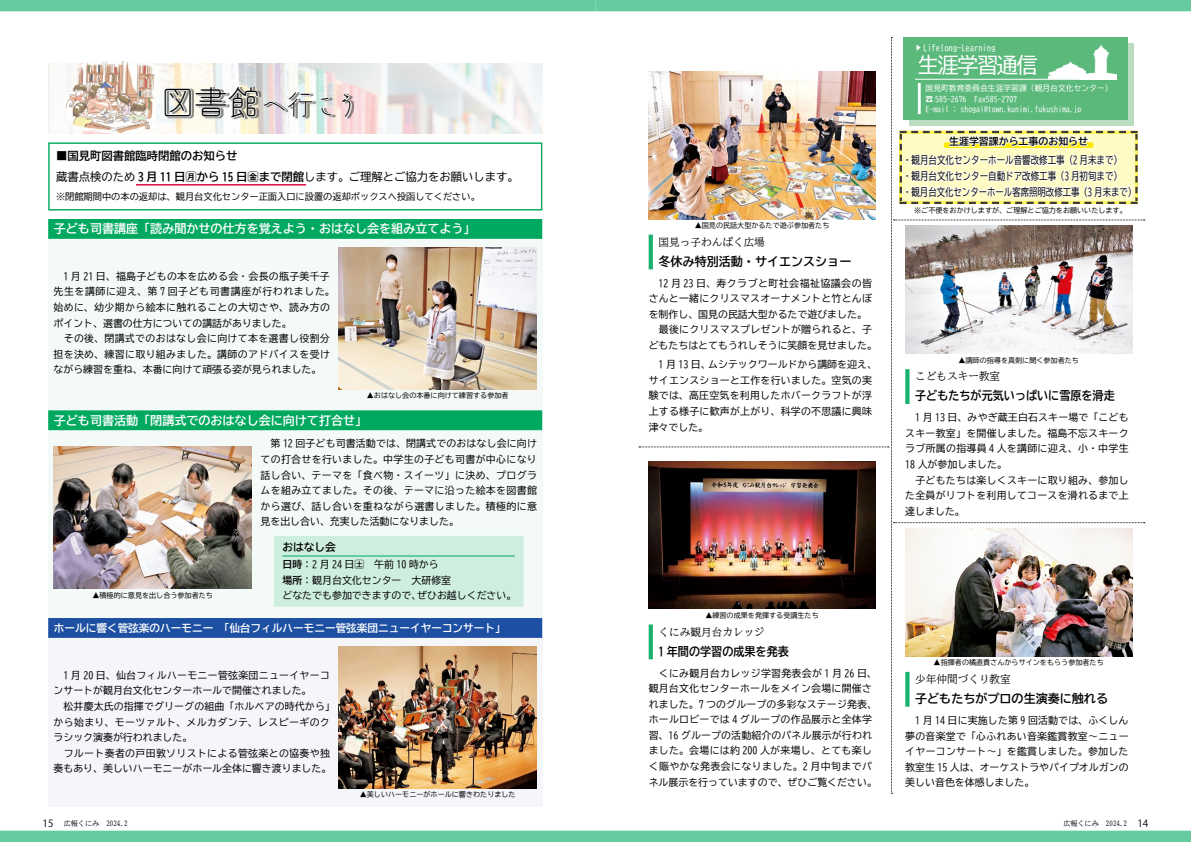
<style>
.page{position:relative;width:1191px;height:842px;background:#fff}
.page>*{position:absolute;margin:0;border:0;box-sizing:border-box;transform-origin:0 0}
.t1{font:26.2px "timemachine wa";color:#000}
.t2{font:21.3px "BIZ UD Gothic";letter-spacing:-.075em;color:#fff}
.t3{font:12px "BIZ UD Gothic Bold";color:#fff}
.t4{font:12px "BIZ UD Gothic Bold";color:#000}
.t5{font:12px "BIZ UD Gothic Bold";color:#000;scale:.92 1}
.t6{font:11.3px "BIZ UD Gothic";color:#000}
.t7{font:11.3px "BIZ UD Gothic Bold";color:#000}
.t8{font:10.6px/15.6px "BIZ UD Gothic";color:#000;scale:.8 1}
.t9{font:10.6px "BIZ UD Gothic Bold";color:#fff}
.t10{font:10.6px "BIZ UD Mincho Medium";color:#000}
.t11{font:10.6px "BIZ UD Gothic Bold";color:#000}
.t12{font:9.9px/15.6px "BIZ UD Gothic";letter-spacing:.025em;color:#000}
.t13{font:9.9px "BIZ UD Gothic";color:#000}
.t14{font:9.9px "BIZ UD Gothic Bold";color:#000}
.t15{font:9.9px "Koz Go Pro";color:#000}
.t16{font:9.2px "BIZ UD Gothic";color:#000}
.t17{font:8.5px "BIZ UD Gothic";color:#fff}
.t18{font:7.8px "BIZ UD Gothic";color:#fff}
.t19{font:7.1px "BIZ UD Gothic";color:#000}
.t20{font:7.1px "BIZ UD Mincho Medium";color:#000}
.t21{font:6.4px "Koz Go Pro";color:#fff}
.s1{font-size:33.3px}
.s2{font-family:"BIZ UD Gothic Bold"}
.s3{font-family:"Koz Go Pro";font-weight:700}
.s4{font-family:"Koz Go Pro";font-weight:500}
</style>
<div class="page">
<div style="left:0;top:831px;width:595px;height:11px;background:#66cb9f"></div>
<div style="left:0;top:0;width:595px;height:11px;background:#66cb9f"></div>
<svg style="left:70px;top:63px;width:472px;height:71px"></svg>
<div style="left:166px;top:89px;width:187px;height:31px;background:#ced1d3;opacity:.5"></div>
<div style="left:167px;top:88px;width:187px;height:31px;background:#000;opacity:.4"></div>
<svg style="left:165px;top:63px;width:169px;height:56px"></svg>
<svg style="left:340px;top:92px;width:12px;height:27px"></svg>
<img style="left:65px;top:62px;width:100px;height:71px">
<div style="left:48px;top:237px;width:494px;height:384px;background:#f3faf7"></div>
<div style="left:48px;top:636px;width:494px;height:170px;background:#f4f6fa"></div>
<div style="left:48px;top:219px;width:494px;height:20px;background:#00a95f"></div>
<img style="left:338px;top:247px;width:199px;height:142px">
<div style="left:48px;top:618px;width:494px;height:20px;background:#1d50a2"></div>
<img style="left:338px;top:646px;width:199px;height:142px">
<div style="left:48px;top:410px;width:494px;height:20px;background:#00a95f"></div>
<img style="left:53px;top:447px;width:199px;height:142px">
<div style="left:274px;top:536px;width:249px;height:71px;background:#ceeee0"></div>
<hr style="left:282px;top:555px;width:233px;height:1px;background:#00a95f">
<div style="left:48px;top:142px;width:494px;height:68px;border:1px solid #00a95f"></div>
<hr style="left:136px;top:184px;width:170px;height:1px;background:#d7003a">
<div style="left:595px;top:831px;width:596px;height:11px;background:#66cb9f"></div>
<div style="left:595px;top:0;width:596px;height:11px;background:#66cb9f"></div>
<img style="left:639px;top:37px;width:505px;height:757px">
<h1 class="t1" style="left:161px;top:90px;width:200px"><span class="s1">図書館</span>へ行こう</h1>
<p class="t7" style="left:56px;top:150px;width:183px">■国見町図書館臨時閉館のお知らせ</p>
<p class="t16" style="left:56px;top:192px;width:425px">※閉館期間中の本の返却は、観月台文化センター正面入口に設置の返却ボックスへ投函してください。</p>
<p class="t6" style="left:56px;top:171px;width:464px">蔵書点検のため <span class="s2">3 月 11 日</span><span class="s3">月</span><span class="s2">から 15 日</span><span class="s3">金</span><span class="s2">まで閉館</span>します。ご理解とご協力をお願いします。</p>
<p class="t3" style="left:54px;top:223px;width:423px">子ども司書講座「読み聞かせの仕方を覚えよう・おはなし会を組み立てよう「</p>
<p class="t12" style="left:53px;top:268px;width:283px">　1 月 21 日、福島子どもの本を広める会・会長の瓶子美千子先生を講師に迎え、第 7 回子ども司書講座が行われました。始めに、幼少期から絵本に触れることの大切さや、読み方のポイント、選書の仕方についての講話がありました。<br>　その後、閉講式でのおはなし会に向けて本を選書し役割分担を決め、練習に取り組みました。講師のアドバイスを受けながら練習を重ね、本番に向けて頑張る姿が見られました。</p>
<p class="t19" style="left:367px;top:392px;width:143px">▲おはなし会の本番に向けて練習する参加者</p>
<p class="t3" style="left:54px;top:414px;width:315px">子ども司書活動「閉講式でのおはなし会に向けて打合せ「</p>
<p class="t19" style="left:92px;top:591px;width:122px">▲積極的に意見を出し合う参加者たち</p>
<p class="t12" style="left:260px;top:436px;width:278px;text-align:justify">　第 12 回子ども司書活動では、閉講式でのおはなし会に向けての打合せを行いました。中学生の子ども司書が中心になり話し合い、テーマを「食べ物・スイーツ」に決め、プログラムを組み立てました。その後、テーマに沿った絵本を図書館から選び、話し合いを重ねながら選書しました。積極的に意見を出し合い、充実した活動になりました。</p>
<p class="t11" style="left:282px;top:542px;width:55px">おはなし会</p>
<p class="t12" style="left:282px;top:556px;width:158px"><span class="s2">日時</span>：2 月 24 日<span class="s4">土</span>　午前 10 時から</p>
<p class="t13" style="left:282px;top:575px;width:170px"><span class="s2">場所</span>：観月台文化センター　大研修室</p>
<p class="t13" style="left:417px;top:590px;width:101px">ぜひお越しください。</p>
<p class="t13" style="left:282px;top:590px;width:140px">どなたでも参加できますので、</p>
<p class="t9" style="left:54px;top:623px;width:453px">ホールに響く管弦楽のハーモニー　「仙台フィルハーモニー管弦楽団ニューイヤーコンサート「</p>
<p class="t12" style="left:53px;top:667px;width:283px">　1 月 20 日、仙台フィルハーモニー管弦楽団ニューイヤーコンサートが観月台文化センターホールで開催されました。<br>　松井慶太氏の指揮でグリーグの組曲「ホルベアの時代から「から始まり、モーツァルト、メルカダンテ、レスピーギのクラシック演奏が行われました。<br>　フルート奏者の戸田敦ソリストによる管弦楽との協奏や独奏もあり、美しいハーモニーがホール全体に響き渡りました。</p>
<p class="t19" style="left:360px;top:791px;width:157px">▲美しいハーモニーがホールに響きわたりました</p>
<p class="t15" style="left:43px;top:816px;width:12px">15</p>
<p class="t20" style="left:64px;top:819px;width:37px">広報くにみ</p>
<p class="t20" style="left:106px;top:819px;width:23px">2024.2</p>
<p class="t19" style="left:694px;top:222px;width:136px">▲国見の民話大型かるたで遊ぶ参加者たち</p>
<p class="t10" style="left:658px;top:236px;width:108px">国見っ子わんぱく広場</p>
<p class="t4" style="left:658px;top:255px;width:194px">冬休み特別活動・サイエンスショー</p>
<p class="t12" style="left:648px;top:275px;width:230px">　12 月 23 日、寿クラブと町社会福祉協議会の皆さんと一緒にクリスマスオーナメントと竹とんぼを制作し、国見の民話大型かるたで遊びました。　最後にクリスマスプレゼントが贈られると、子どもたちはとてもうれしそうに笑顔を見せました。</p>
<p class="t13" style="left:708px;top:359px;width:170px">ムシテックワールドから講師を迎え、</p>
<p class="t12" style="left:648px;top:357px;width:225px">　1 月 13 日、<br>サイエンスショーと工作を行いました。空気の実験では、高圧空気を利用したホバークラフトが浮上する様子に歓声が上がり、科学の不思議に興味津々でした。</p>
<p class="t17" style="left:923px;top:43px;width:74px">Lifelong-Learning</p>
<p class="t21" style="left:915px;top:44px;width:8px">▶</p>
<h2 class="t2" style="left:918px;top:55px;width:121px">生涯学習通信</h2>
<p class="t18" style="left:925px;top:84px;width:189px">国見町教育委員会生涯学習課（観月台文化センター(</p>
<p class="t18" style="left:925px;top:95px;width:93px">☎ 585-2676　Fax585-2707</p>
<p class="t18" style="left:960px;top:105px;width:122px">shogai@town.kunimi.fukushima.jp</p>
<p class="t18" style="left:925px;top:105px;width:25px">-E mail</p>
<p class="t18" style="left:952px;top:105px;width:5px">:</p>
<p class="t14" style="left:949px;top:137px;width:140px">生涯学習課から工事のお知らせ</p>
<p class="t8" style="left:903px;top:153px;width:293px">・観月台文化センターホール音響改修工事（2 月末まで(<br>・観月台文化センター自動ドア改修工事（3 月初旬まで(<br>・観月台文化センターホール客席照明改修工事（3 月末まで(</p>
<p class="t19" style="left:914px;top:207px;width:214px"><span class="s2">※</span>ご不便をおかけしますが、ご理解とご協力をお願いいたします。</p>
<p class="t19" style="left:958px;top:356px;width:122px">▲講師の指導を真剣に聞く参加者たち</p>
<p class="t10" style="left:915px;top:371px;width:87px">こどもスキー教室</p>
<p class="t5" style="left:915px;top:390px;width:218px">子どもたちが元気いっぱいに雪原を滑走</p>
<p class="t12" style="left:905px;top:410px;width:225px">　1 月 13 日、みやぎ蔵王白石スキー場で「こどもスキー教室」を開催しました。福島不忘スキークラブ所属の指導員 4 人を講師に迎え、小・中学生<br>18 人が参加しました。<br>　子どもたちは楽しくスキーに取り組み、参加した全員がリフトを利用してコースを滑れるまで上達しました。</p>
<p class="t19" style="left:705px;top:612px;width:115px">▲練習の成果を発揮する受講生たち</p>
<p class="t10" style="left:658px;top:626px;width:108px">くにみ観月台カレッジ</p>
<p class="t5" style="left:658px;top:645px;width:143px">1 年間の学習の成果を発表</p>
<p class="t12" style="left:648px;top:665px;width:230px">　くにみ観月台カレッジ学習発表会が 1 月 26 日、観月台文化センターホールをメイン会場に開催されました。7 つのグループの多彩なステージ発表、ホールロビーでは 4 グループの作品展示と全体学習、16 グループの活動紹介のパネル展示が行われました。会場には約 200 人が来場し、とても楽しく賑やかな発表会になりました。2 月中旬までパネル展示を行っていますので、ぜひご覧ください。</p>
<p class="t19" style="left:933px;top:659px;width:172px">▲指揮者の橘直貴さんからサインをもらう参加者たち</p>
<p class="t10" style="left:915px;top:674px;width:97px">少年仲間づくり教室</p>
<p class="t4" style="left:915px;top:692px;width:194px">子どもたちがプロの生演奏に触れる</p>
<p class="t12" style="left:905px;top:712px;width:225px;text-align:justify">　1 月 14 日に実施した第 9 回活動では、ふくしん夢の音楽堂で「心ふれあい音楽鑑賞教室～ニューイヤーコンサート～」を鑑賞しました。参加した教室生 15 人は、オーケストラやパイプオルガンの美しい音色を体感しました。</p>
<p class="t20" style="left:1063px;top:819px;width:37px">広報くにみ</p>
<p class="t20" style="left:1106px;top:819px;width:23px">2024.2</p>
<p class="t15" style="left:1137px;top:816px;width:12px">14</p>
</div>
